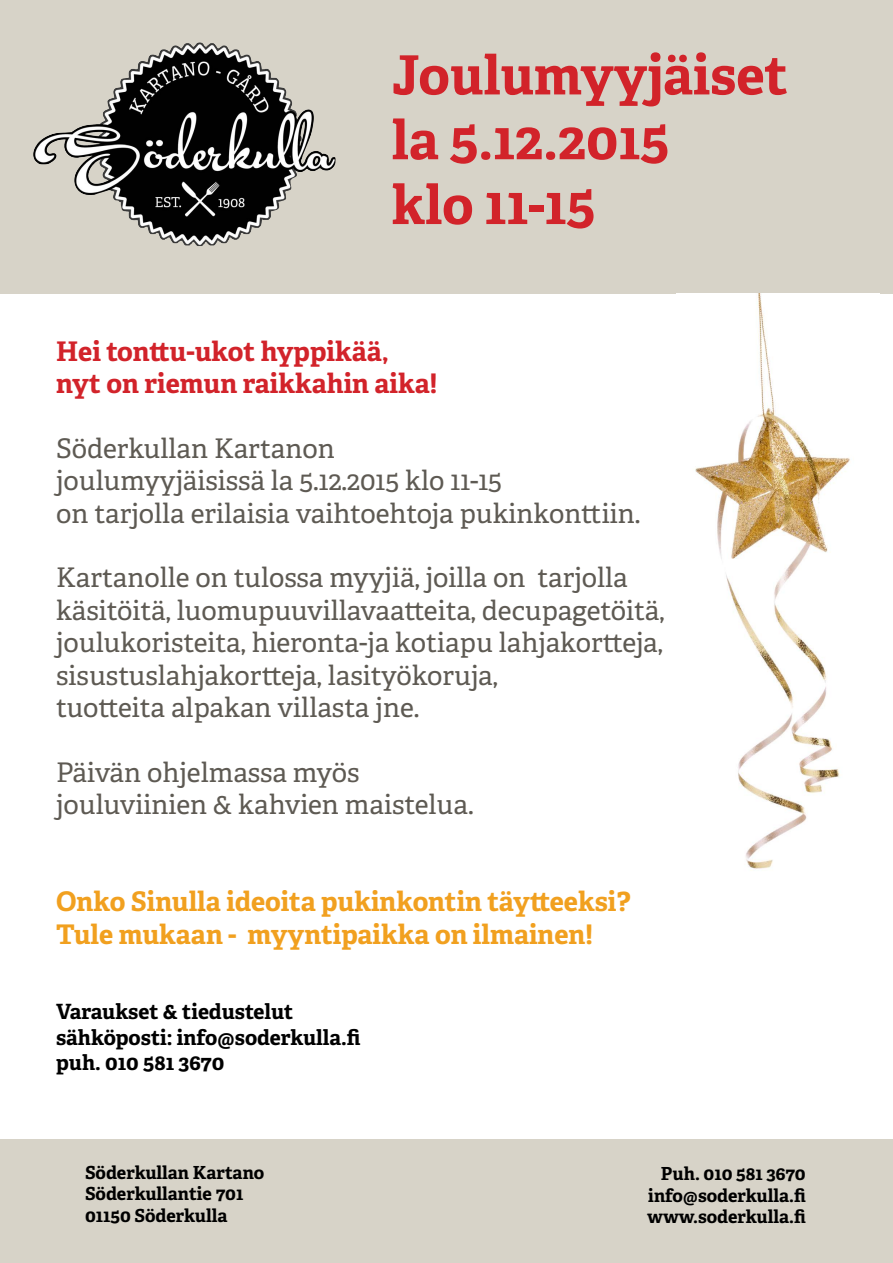
<style>
.page{position:relative;width:893px;height:1263px;background:#fff}
.page>*{position:absolute;margin:0;border:0;box-sizing:border-box;transform-origin:0 0}
.t1{font:700 54px/64.8px "Adelle";color:#d2232a}
.t2{font:27px/32.4px "Adelle";color:#5e5a53}
.t3{font:700 27px/32.4px "Adelle";color:#f1a01f}
.t4{font:700 27px/32.4px "Adelle";color:#d2232a}
.t5{font:700 21px/25.2px "Adelle";color:#000}
.t6{font:700 18px/21.6px "Adelle";color:#000}
</style>
<div class="page">
<div style="left:0;top:0;width:893px;height:294px;background:#d7d3c8"></div>
<div style="left:0;top:1140px;width:893px;height:123px;background:#d7d3c8"></div>
<img style="left:33px;top:43px;width:303px;height:203px">
<img style="left:695px;top:294px;width:155px;height:575px">
<h1 class="t1" style="left:392px;top:41px;width:398px">Joulumyyjäiset la 5.12.2015<br>klo 11-15</h1>
<p class="t4" style="left:56px;top:334px;width:383px">Hei tonttu-ukot hyppikää, nyt on riemun raikkahin aika!</p>
<p class="t2" style="left:56px;top:431px;width:586px">Söderkullan Kartanon<br>joulumyyjäisissä la 5.12.2015 klo 11-15<br>on tarjolla erilaisia vaihtoehtoja pukinkonttiin.</p>
<p class="t2" style="left:56px;top:560px;width:610px">Kartanolle on tulossa myyjiä, joilla on tarjolla käsitöitä, luomupuuvillavaatteita, decupagetöitä, joulukoristeita, hieronta-ja kotiapu lahjakortteja, sisustuslahjakortteja, lasityökoruja,<br>tuotteita alpakan villasta jne.</p>
<p class="t2" style="left:56px;top:755px;width:419px">Päivän ohjelmassa myös jouluviinien &amp; kahvien maistelua.</p>
<p class="t3" style="left:56px;top:885px;width:576px">Onko Sinulla ideoita pukinkontin täytteeksi?<br>Tule mukaan - myyntipaikka on ilmainen!</p>
<p class="t5" style="left:56px;top:998px;width:306px">Varaukset &amp; tiedustelut sähköposti: info@soderkulla.fi puh. 010 581 3670</p>
<p class="t6" style="left:85px;top:1161px;width:181px">Söderkullan Kartano<br>Söderkullantie 701<br>01150 Söderkulla</p>
<p class="t6" style="left:647px;top:1162px;width:160px;text-align:justify;text-indent:14px">Puh. 010 581 3670 info@soderkulla.fi www.soderkulla.fi</p>
</div>
